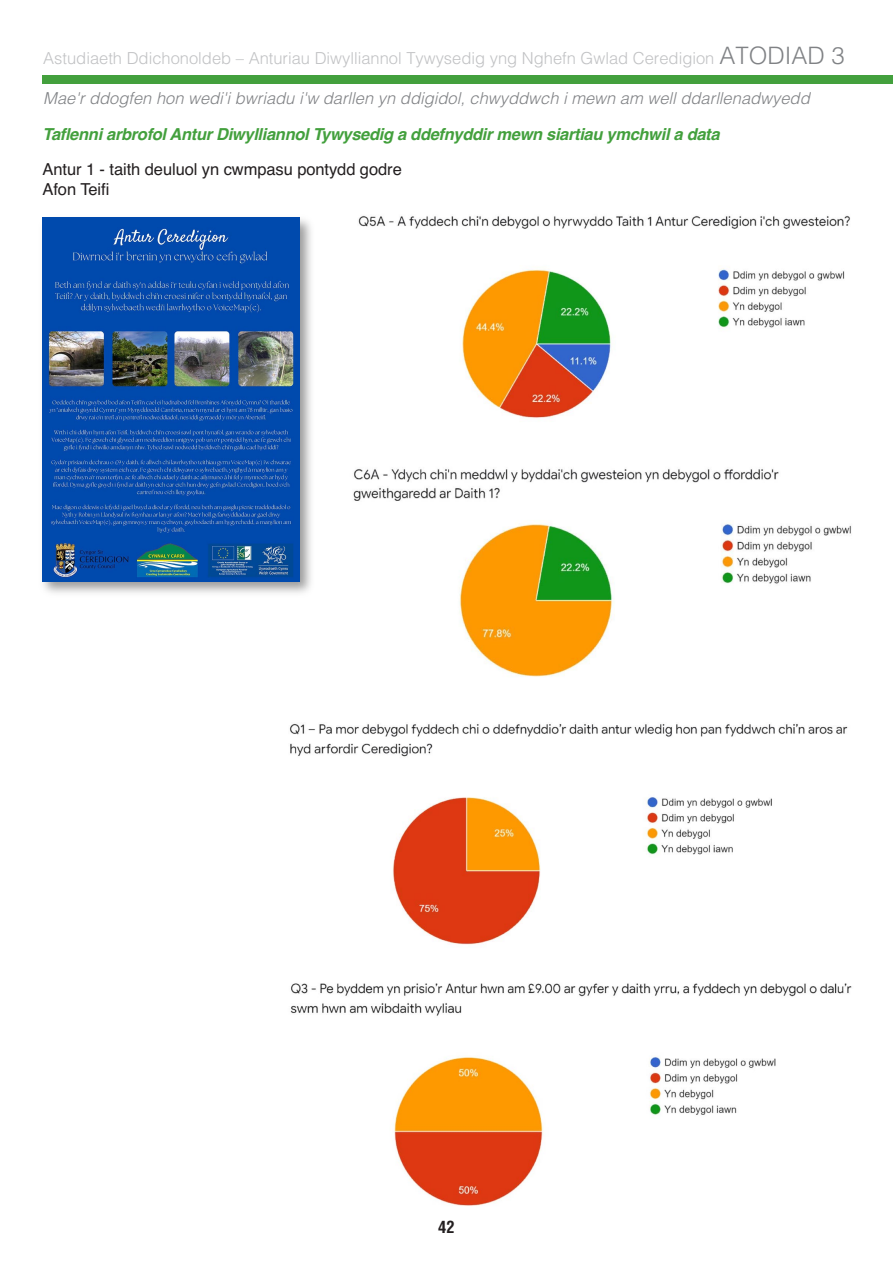
<style>
.page{position:relative;width:893px;height:1263px;background:#fff}
.page>*{position:absolute;margin:0;border:0;box-sizing:border-box;transform-origin:0 0}
.t1{font:300 16.5px "Helvetica";color:#c1c2c4}
.t2{font:italic 300 16.5px "Helvetica";color:#808285}
.t3{font:italic 700 16.5px "Helvetica";letter-spacing:-.02em;color:#43a03d}
.t4{font:16.5px/19.8px "Helvetica";letter-spacing:-.005em;color:#231f20}
.t5{font:700 condensed 16.5px "Helvetica";color:#231f20}
.s1{font-size:24px;color:#808285}
</style>
<div class="page">
<div style="left:43px;top:75px;width:850px;height:9px;background:#43a03d"></div>
<img style="left:358px;top:215px;width:492px;height:203px">
<img style="left:353px;top:469px;width:499px;height:208px">
<img style="left:289px;top:724px;width:559px;height:221px">
<img style="left:290px;top:983px;width:562px;height:223px">
<div style="left:354px;top:232px;width:63px;height:15px;background:#fff"></div>
<div style="left:348px;top:509px;width:69px;height:15px;background:#fff"></div>
<div style="left:287px;top:760px;width:69px;height:15px;background:#fff"></div>
<div style="left:287px;top:1018px;width:69px;height:15px;background:#fff"></div>
<img style="left:42px;top:217px;width:269px;height:376px">
<img style="left:43px;top:218px;width:257px;height:363px">
<p class="t1" style="left:43px;top:52px;width:803px">Astudiaeth Ddichonoldeb – Anturiau Diwylliannol Tywysedig yng Nghefn Gwlad Ceredigion <span class="s1">ATODIAD 3</span></p>
<p class="t2" style="left:43px;top:92px;width:771px">Mae'r ddogfen hon wedi'i bwriadu i'w darllen yn ddigidol, chwyddwch i mewn am well ddarllenadwyedd</p>
<p class="t3" style="left:43px;top:129px;width:679px">Taflenni arbrofol Antur Diwylliannol Tywysedig a ddefnyddir mewn siartiau ymchwil a data</p>
<p class="t4" style="left:43px;top:161px;width:361px">Antur 1 - taith deuluol yn cwmpasu pontydd godre<br>Afon Teifi</p>
<p class="t5" style="left:438px;top:1220px;width:18px">42</p>
</div>
